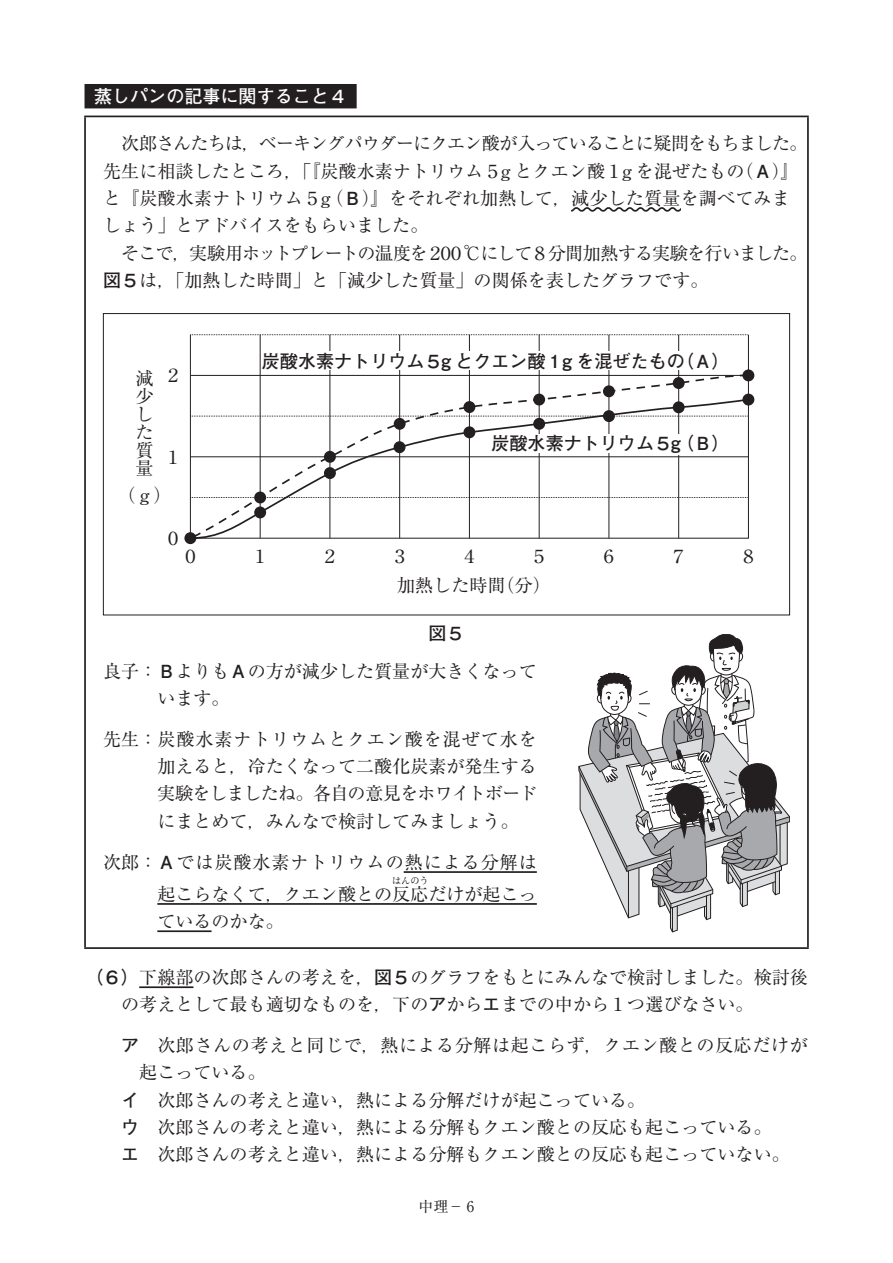
<style>
.page{position:relative;width:893px;height:1263px;background:#fff}
.page>*{position:absolute;margin:0;border:0;box-sizing:border-box;transform-origin:0 0}
.t1{font:18px/27.3px "Ryumin Pro";color:#231f20}
.t2{font:18px/27.3px "Ryumin Pro";letter-spacing:-.03em;color:#231f20}
.t3{font:700 18px "Futo Go B101 Pro";color:#231f20}
.t4{font:18px "Ryumin Pro";letter-spacing:.03em;color:#231f20}
.t5{font:700 18px "Futo Go B101 Pro";color:#fff}
.t6{font:14.85px "Ryumin Pro";color:#231f20}
.t7{font:9px "Ryumin Pro";color:#231f20}
.s1{font-family:"Futo Go B101 Pro";font-weight:700}
</style>
<div class="page">
<hr style="left:139px;top:986px;width:54px;height:2px;background:#231f20">
<hr style="left:84px;top:116px;width:725px;height:1px;background:#231f20">
<hr style="left:84px;top:117px;width:2px;height:830px;background:#231f20">
<hr style="left:807px;top:117px;width:2px;height:830px;background:#231f20">
<hr style="left:84px;top:947px;width:725px;height:2px;background:#231f20">
<div style="left:85px;top:84px;width:272px;height:24px;background:#231f20"></div>
<hr style="left:404px;top:871px;width:133px;height:2px;background:#231f20">
<hr style="left:157px;top:903px;width:380px;height:2px;background:#231f20">
<hr style="left:157px;top:930px;width:55px;height:2px;background:#231f20">
<hr style="left:260px;top:335px;width:1px;height:203px;background:#231f20">
<hr style="left:330px;top:335px;width:1px;height:203px;background:#231f20">
<hr style="left:399px;top:335px;width:1px;height:203px;background:#231f20">
<hr style="left:469px;top:335px;width:1px;height:203px;background:#231f20">
<hr style="left:539px;top:335px;width:1px;height:203px;background:#231f20">
<hr style="left:609px;top:335px;width:1px;height:203px;background:#231f20">
<hr style="left:678px;top:335px;width:1px;height:203px;background:#231f20">
<div style="left:184px;top:532px;width:12px;height:12px;background:#231f20;border-radius:50%"></div>
<div style="left:742px;top:369px;width:12px;height:12px;background:#231f20;border-radius:50%"></div>
<div style="left:742px;top:394px;width:12px;height:11px;background:#231f20;border-radius:50%"></div>
<svg style="left:188px;top:374px;width:562px;height:159px"></svg>
<svg style="left:189px;top:398px;width:561px;height:142px"></svg>
<svg style="left:190px;top:334px;width:558px;height:1px"></svg>
<div style="left:262px;top:352px;width:459px;height:18px;background:#fff"></div>
<div style="left:669px;top:435px;width:16px;height:20px;background:#fff"></div>
<div style="left:491px;top:435px;width:230px;height:18px;background:#fff"></div>
<svg style="left:571px;top:207px;width:109px;height:5px"></svg>
<svg style="left:579px;top:634px;width:211px;height:298px"></svg>
<p class="t5" style="left:94px;top:82px;width:254px">蒸しパンの記事に関すること４</p>
<p class="t1" style="left:103px;top:129px;width:706px;text-indent:18px">次郎さんたちは，ベーキングパウダーにクエン酸が入っていることに疑問をもちました。先生に相談したところ，「『炭酸水素ナトリウム５ｇとクエン酸１ｇを混ぜたもの（<span class="s1">Ａ</span>）』と『炭酸水素ナトリウム５ｇ（<span class="s1">Ｂ</span>）』をそれぞれ加熱して，減少した質量を調べてみましょう」とアドバイスをもらいました。</p>
<p class="t2" style="left:103px;top:238px;width:706px;text-indent:18px">そこで，実験用ホットプレートの温度を２００℃にして８分間加熱する実験を行いました。<span class="s1">図５</span>は，「加熱した時間」と「減少した質量」の関係を表したグラフです。</p>
<p class="t1" style="left:136px;top:368px;width:19px;line-height:18px;text-align:justify">減少した質量</p>
<p class="t1" style="left:117px;top:480px;width:56px">（ｇ）</p>
<p class="t1" style="left:164px;top:361px;width:20px">２</p>
<p class="t1" style="left:164px;top:442px;width:20px">１</p>
<p class="t1" style="left:164px;top:523px;width:20px">０</p>
<p class="t1" style="left:181px;top:542px;width:20px">０</p>
<p class="t3" style="left:262px;top:346px;width:470px">炭酸水素ナトリウム５ｇとクエン酸１ｇを混ぜたもの（Ａ）</p>
<p class="t3" style="left:491px;top:429px;width:240px">炭酸水素ナトリウム５ｇ（Ｂ）</p>
<p class="t1" style="left:251px;top:542px;width:20px">１</p>
<p class="t1" style="left:321px;top:542px;width:20px">２</p>
<p class="t1" style="left:391px;top:542px;width:20px">３</p>
<p class="t1" style="left:460px;top:542px;width:20px">４</p>
<p class="t1" style="left:530px;top:542px;width:20px">５</p>
<p class="t1" style="left:600px;top:542px;width:20px">６</p>
<p class="t1" style="left:670px;top:542px;width:20px">７</p>
<p class="t1" style="left:739px;top:542px;width:20px">８</p>
<p class="t1" style="left:397px;top:570px;width:155px">加熱した時間（分）</p>
<p class="t3" style="left:428px;top:618px;width:38px">図５</p>
<p class="t1" style="left:157px;top:656px;width:381px;text-indent:-54px">良子：<span class="s1">Ｂ</span>よりも<span class="s1">Ａ</span>の方が減少した質量が大きくなっています。</p>
<p class="t1" style="left:157px;top:724px;width:381px;text-align:justify;text-indent:-54px">先生：炭酸水素ナトリウムとクエン酸を混ぜて水を加えると，冷たくなって二酸化炭素が発生する実験をしましたね。各自の意見をホワイトボードにまとめて，みんなで検討してみましょう。</p>
<p class="t1" style="left:103px;top:845px;width:435px;line-height:32px;text-align:right">次郎：<span class="s1">Ａ</span>では炭酸水素ナトリウムの熱による分解は起こらなくて，クエン酸との反応だけが起こっ</p>
<p class="t7" style="left:392px;top:873px;width:38px">はんのう</p>
<p class="t1" style="left:157px;top:906px;width:128px">ているのかな。</p>
<p class="t1" style="left:121px;top:962px;width:688px;text-indent:-36px"><span class="s1">（６）</span>下線部の次郎さんの考えを，<span class="s1">図５</span>のグラフをもとにみんなで検討しました。検討後の考えとして最も適切なものを，下の<span class="s1">ア</span>から<span class="s1">エ</span>までの中から１つ選びなさい。</p>
<p class="t4" style="left:121px;top:1031px;width:688px"><span class="s1">ア</span>　次郎さんの考えと同じで，熱による分解は起こらず，クエン酸との反応だけが</p>
<p class="t1" style="left:139px;top:1058px;width:128px">起こっている。</p>
<p class="t1" style="left:121px;top:1085px;width:526px"><span class="s1">イ</span>　次郎さんの考えと違い，熱による分解だけが起こっている。</p>
<p class="t1" style="left:121px;top:1112px;width:652px"><span class="s1">ウ</span>　次郎さんの考えと違い，熱による分解もクエン酸との反応も起こっている。</p>
<p class="t1" style="left:121px;top:1139px;width:670px"><span class="s1">エ</span>　次郎さんの考えと違い，熱による分解もクエン酸との反応も起こっていない。</p>
<p class="t6" style="left:419px;top:1195px;width:57px">中理− 6</p>
</div>
